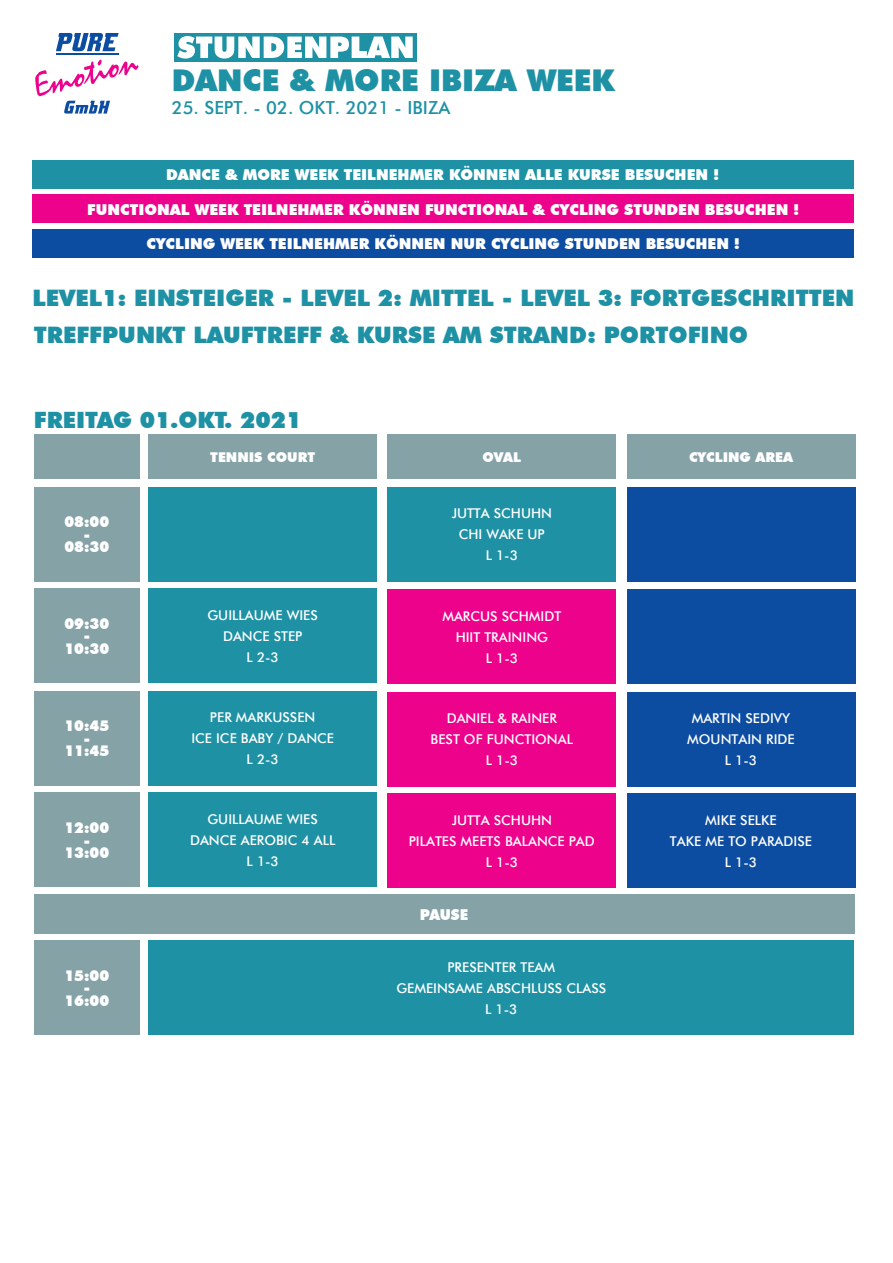
<style>
.page{position:relative;width:893px;height:1263px;background:#fff}
.page>*{position:absolute;margin:0;border:0;box-sizing:border-box;transform-origin:0 0}
.t1{font:900 30px "Futura BT";color:#1e91a5}
.t2{font:900 22.65px/36.9px "Futura BT";color:#1e91a5}
.t3{font:900 22.5px "Futura BT";color:#1e91a5}
.t4{font:500 18px "Futura BT";color:#1e91a5}
.t5{font:900 15px "Futura BT";color:#fff}
.t6{font:900 15px/12.6px "Futura BT";color:#fff;text-align:center;scale:.96 1}
.t7{font:500 13.5px/21px "Futura BT";color:#fff;text-align:center}
.t8{font:900 13.5px "Futura BT";color:#fff}
</style>
<div class="page">
<svg style="left:56px;top:33px;width:63px;height:18px"></svg>
<hr style="left:56px;top:53px;width:63px;height:2px;background:#0d4da1">
<svg style="left:35px;top:60px;width:103px;height:54px"></svg>
<svg style="left:174px;top:33px;width:243px;height:29px"></svg>
<div style="left:149px;top:435px;width:228px;height:44px;background:#85a2a7"></div>
<div style="left:149px;top:588px;width:228px;height:95px;background:#1e91a5"></div>
<div style="left:148px;top:487px;width:229px;height:94px;background:#1e91a5"></div>
<div style="left:388px;top:589px;width:228px;height:94px;background:#ed028c"></div>
<div style="left:388px;top:487px;width:228px;height:94px;background:#1e91a5"></div>
<div style="left:627px;top:589px;width:228px;height:94px;background:#0d4da1"></div>
<div style="left:627px;top:487px;width:228px;height:94px;background:#0d4da1"></div>
<div style="left:149px;top:691px;width:228px;height:94px;background:#1e91a5"></div>
<div style="left:388px;top:692px;width:228px;height:94px;background:#ed028c"></div>
<div style="left:627px;top:692px;width:228px;height:94px;background:#0d4da1"></div>
<div style="left:149px;top:793px;width:228px;height:94px;background:#1e91a5"></div>
<div style="left:388px;top:794px;width:228px;height:94px;background:#ed028c"></div>
<div style="left:627px;top:794px;width:228px;height:94px;background:#0d4da1"></div>
<div style="left:149px;top:941px;width:705px;height:94px;background:#1e91a5"></div>
<div style="left:388px;top:435px;width:228px;height:44px;background:#85a2a7"></div>
<div style="left:627px;top:435px;width:228px;height:44px;background:#85a2a7"></div>
<div style="left:34px;top:588px;width:106px;height:95px;background:#85a2a7"></div>
<div style="left:34px;top:487px;width:106px;height:94px;background:#85a2a7"></div>
<div style="left:34px;top:435px;width:106px;height:44px;background:#85a2a7"></div>
<div style="left:34px;top:691px;width:106px;height:94px;background:#85a2a7"></div>
<div style="left:34px;top:793px;width:106px;height:94px;background:#85a2a7"></div>
<div style="left:34px;top:894px;width:820px;height:39px;background:#85a2a7"></div>
<div style="left:34px;top:941px;width:106px;height:94px;background:#85a2a7"></div>
<div style="left:33px;top:229px;width:821px;height:29px;background:#0d4da1"></div>
<div style="left:33px;top:195px;width:821px;height:28px;background:#ed028c"></div>
<div style="left:32px;top:160px;width:821px;height:28px;background:#1e91a5"></div>
<h1 class="t1" style="left:172px;top:62px;width:444px">DANCE &amp; MORE IBIZA WEEK</h1>
<h3 class="t4" style="left:172px;top:96px;width:280px">25. SEPT. - 02. OKT. 2021 - IBIZA</h3>
<p class="t5" style="left:166px;top:165px;width:554px">DANCE &amp; MORE WEEK TEILNEHMER KÖNNEN ALLE KURSE BESUCHEN !</p>
<p class="t5" style="left:87px;top:200px;width:713px">FUNCTIONAL WEEK TEILNEHMER KÖNNEN FUNCTIONAL &amp; CYCLING STUNDEN BESUCHEN !</p>
<p class="t5" style="left:146px;top:235px;width:595px">CYCLING WEEK TEILNEHMER KÖNNEN NUR CYCLING STUNDEN BESUCHEN !</p>
<h2 class="t2" style="left:33px;top:280px;width:823px">LEVEL1: EINSTEIGER - LEVEL 2: MITTEL - LEVEL 3: FORTGESCHRITTEN<br>TREFFPUNKT LAUFTREFF &amp; KURSE AM STRAND: PORTOFINO</h2>
<h3 class="t3" style="left:34px;top:407px;width:269px">FREITAG 01.OKT. 2021</h3>
<p class="t8" style="left:210px;top:449px;width:106px">TENNIS COURT</p>
<p class="t6" style="left:64px;top:516px;width:48px">08:00 -<br>08:30</p>
<p class="t8" style="left:483px;top:449px;width:40px">OVAL</p>
<p class="t8" style="left:689px;top:449px;width:106px">CYCLING AREA</p>
<p class="t7" style="left:452px;top:503px;width:102px">JUTTA SCHUHN<br>CHI WAKE UP<br>L 1-3</p>
<p class="t6" style="left:64px;top:617px;width:48px">09:30 -<br>10:30</p>
<p class="t6" style="left:64px;top:719px;width:48px">10:45 -<br>11:45</p>
<p class="t6" style="left:64px;top:821px;width:48px">12:00 -<br>13:00</p>
<p class="t6" style="left:64px;top:969px;width:48px">15:00 -<br>16:00</p>
<p class="t7" style="left:207px;top:604px;width:112px">GUILLAUME WIES<br>DANCE STEP<br>L 2-3</p>
<p class="t7" style="left:442px;top:605px;width:120px">MARCUS SCHMIDT<br>HIIT TRAINING<br>L 1-3</p>
<p class="t7" style="left:191px;top:707px;width:144px">PER MARKUSSEN<br>ICE ICE BABY / DANCE<br>L 2-3</p>
<p class="t7" style="left:431px;top:708px;width:141px">DANIEL &amp; RAINER<br>BEST OF FUNCTIONAL<br>L 1-3</p>
<p class="t7" style="left:687px;top:708px;width:109px">MARTIN SED IVY<br>MOUNTAIN RIDE<br>L 1-3</p>
<p class="t7" style="left:190px;top:809px;width:140px">GUILLAUME WIES<br>DANCE AEROBIC 4 ALL<br>L 1-3</p>
<p class="t7" style="left:409px;top:810px;width:185px">JUTTA SCHUHN<br>PILATES MEETS BALANCE PAD<br>L 1-3</p>
<p class="t7" style="left:670px;top:810px;width:144px">MIKE SELKE<br>TAKE ME TO PARAD ISE<br>L 1-3</p>
<p class="t6" style="left:420px;top:908px;width:52px">PAUSE</p>
<p class="t7" style="left:396px;top:956px;width:211px">PRESENTER TEAM<br>GEMEINSAME ABSCHLUSS CLASS<br>L 1-3</p>
</div>
